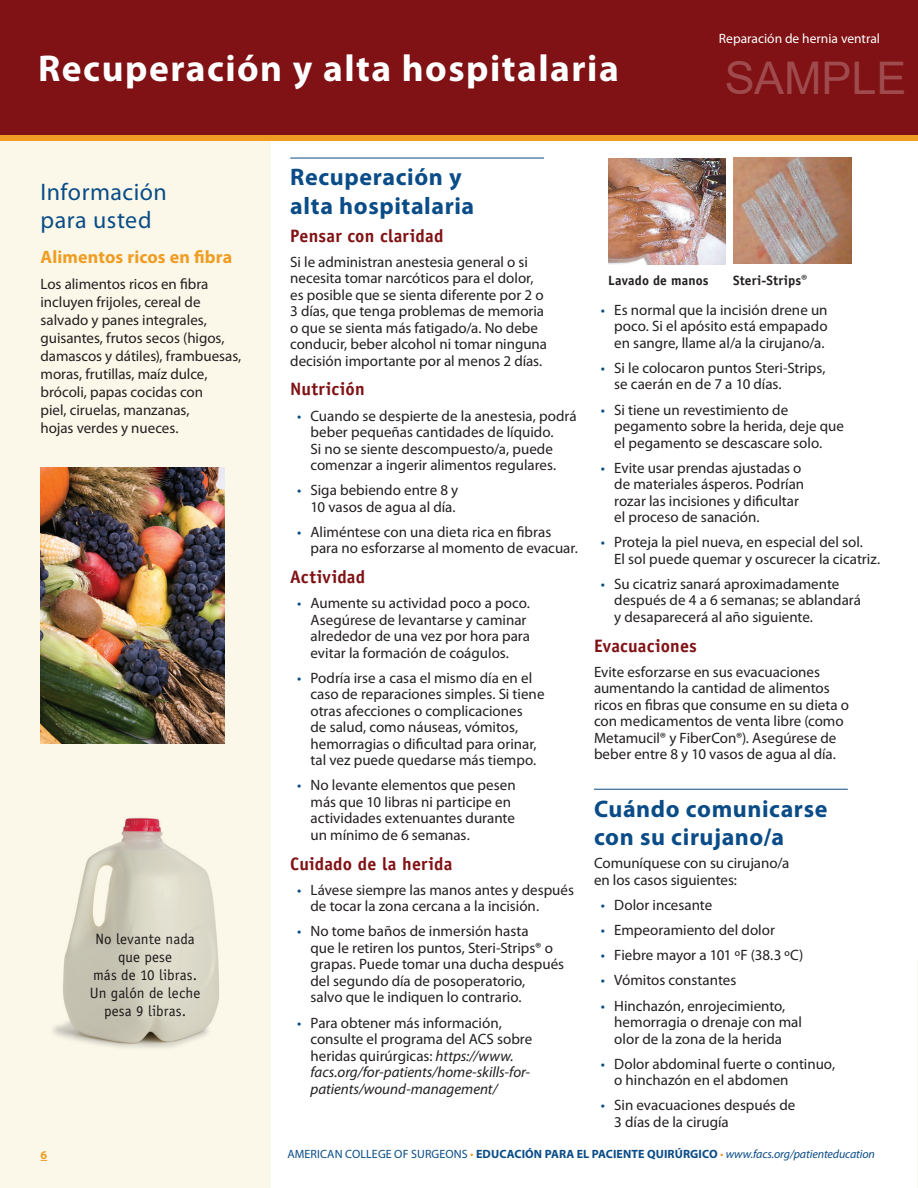
<style>
.page{position:relative;width:918px;height:1188px;background:#fff}
.page>*{position:absolute;margin:0;border:0;box-sizing:border-box;transform-origin:0 0}
.t1{font:45px "Arial";color:rgb(255 255 255/.25)}
.t2{font:700 37.5px "Myriad Pro";letter-spacing:.04em;color:#fff}
.t3{font:700 24px/28.5px "Myriad Pro";letter-spacing:.025em;color:#0a4c87}
.t4{font:24px/28.5px "Myriad Pro";letter-spacing:.02em;color:#0a4c87}
.t5{font:700 18px "Officina Sans Std";letter-spacing:.01em;color:#801114}
.t6{font:700 18px "Myriad Pro";letter-spacing:.005em;color:#f09d24}
.t7{font:15px/16.5px "Myriad Pro";color:#231f20}
.t8{font:italic 15px/16.5px "Myriad Pro";color:#231f20}
.t9{font:15px/18px "Officina Sans Std";letter-spacing:.005em;color:#231f20;text-align:center}
.t10{font:700 13.5px "Officina Sans Std";letter-spacing:.01em;color:#231f20}
.t11{font:13.5px "Myriad Pro";color:#fff}
.t12{font:700 12px "Myriad Pro";letter-spacing:.01em;color:#0a4c87}
.t13{font:700 12px "Myriad Pro";color:#f09d24}
.s1{color:#0a4c87}
.s2{font-style:normal;color:#0a4c87}
.s3{font-style:normal}
.s4{font-family:"Myriad Pro";font-weight:400;font-size:15px}
.s5{font-weight:400}
.s6{font-weight:400;color:#f09d24}
.s7{font-weight:400;font-style:italic}
</style>
<div class="page">
<div style="left:0;top:141px;width:270px;height:1047px;background:#fbf8e9"></div>
<hr style="left:290px;top:158px;width:254px;height:1px;background:#0a4c87">
<img style="left:40px;top:468px;width:185px;height:275px">
<img style="left:53px;top:817px;width:166px;height:231px">
<div style="left:0;top:0;width:918px;height:135px;background:#801114"></div>
<div style="left:0;top:135px;width:918px;height:6px;background:#f09d24"></div>
<img style="left:608px;top:158px;width:118px;height:107px">
<img style="left:733px;top:158px;width:118px;height:106px">
<hr style="left:594px;top:789px;width:254px;height:1px;background:#0a4c87">
<hr style="left:917px;top:960px;width:1px;height:228px;background:#fbf8e9">
<h2 class="t2" style="left:38px;top:44px;width:582px">Recuperación y alta hospitalaria</h2>
<p class="t11" style="left:719px;top:30px;width:163px">Reparación de hernia ventral</p>
<h1 class="t1" style="left:724px;top:47px;width:184px">SAMPLE</h1>
<h3 class="t4" style="left:40px;top:177px;width:128px">Información para usted</h3>
<p class="t6" style="left:40px;top:245px;width:193px">Alimentos ricos en fibra</p>
<p class="t7" style="left:40px;top:275px;width:202px;line-height:18px">Los alimentos ricos en fibra incluyen frijoles, cereal de salvado y panes integrales, guisantes, frutos secos (higos, damascos y dátiles), frambuesas, moras, frutillas, maíz dulce, brócoli, papas cocidas con<br>piel, ciruelas, manzanas,<br>hojas verdes y nueces.</p>
<p class="t9" style="left:90px;top:930px;width:112px">No levante nada que pese<br>más de 10 libras.<br>Un galón de leche pesa 9 libras.</p>
<h3 class="t3" style="left:290px;top:162px;width:185px">Recuperación y alta hospitalaria</h3>
<p class="t5" style="left:290px;top:224px;width:155px">Pensar con claridad</p>
<p class="t7" style="left:290px;top:253px;width:258px">Si le administran anestesia general o si necesita tomar narcóticos para el dolor, es posible que se sienta diferente por 2 o 3 días, que tenga problemas de memoria o que se sienta más fatigado/a. No debe conducir, beber alcohol ni tomar ninguna decisión importante por al menos 2 días.</p>
<p class="t5" style="left:290px;top:378px;width:76px">Nutrición</p>
<p class="t7" style="left:310px;top:407px;width:268px;text-indent:-14px"><span class="s1">•</span> Cuando se despierte de la anestesia, podrá beber pequeñas cantidades de líquido.<br>Si no se siente descompuesto/a, puede comenzar a ingerir alimentos regulares.</p>
<p class="t7" style="left:297px;top:482px;width:163px;text-align:right"><span class="s1">•</span> Siga bebiendo entre 8 y<br>10 vasos de agua al día.</p>
<p class="t7" style="left:310px;top:523px;width:269px;text-indent:-14px"><span class="s1">•</span> Aliméntese con una dieta rica en fibras para no esforzarse al momento de evacuar.</p>
<p class="t5" style="left:290px;top:566px;width:76px">Actividad</p>
<p class="t7" style="left:310px;top:595px;width:221px;text-indent:-14px"><span class="s1">•</span> Aumente su actividad poco a poco.<br>Asegúrese de levantarse y caminar alrededor de una vez por hora para evitar la formación de coágulos.</p>
<p class="t7" style="left:310px;top:669px;width:236px;text-indent:-14px"><span class="s1">•</span> Podría irse a casa el mismo día en el caso de reparaciones simples. Si tiene otras afecciones o complicaciones<br>de salud, como náuseas, vómitos, hemorragias o dificultad para orinar, tal vez puede quedarse más tiempo.</p>
<p class="t7" style="left:310px;top:777px;width:207px;text-indent:-14px"><span class="s1">•</span> No levante elementos que pesen más que 10 libras ni participe en actividades extenuantes durante un mínimo de 6 semanas.</p>
<p class="t5" style="left:290px;top:852px;width:164px">Cuidado de la herida</p>
<p class="t7" style="left:310px;top:881px;width:265px;text-indent:-14px"><span class="s1">•</span> Lávese siempre las manos antes y después de tocar la zona cercana a la incisión.</p>
<p class="t7" style="left:310px;top:923px;width:255px;text-indent:-14px"><span class="s1">•</span> No tome baños de inmersión hasta<br>que le retiren los puntos, Steri-Strips® o grapas. Puede tomar una ducha después del segundo día de posoperatorio,<br>salvo que le indiquen lo contrario.</p>
<p class="t8" style="left:310px;top:1014px;width:223px;text-indent:-14px"><span class="s2">•</span> <span class="s3">Para obtener más información, consulte el programa del ACS sobre heridas quirúrgicas:</span> https://www. facs.org/for-patients/home-skills-for&shy;patients/wound-management/</p>
<p class="t10" style="left:608px;top:272px;width:102px">Lavado de manos</p>
<p class="t10" style="left:733px;top:272px;width:76px">Steri-Strips<span class="s4">®</span></p>
<p class="t7" style="left:614px;top:301px;width:215px;text-align:justify;text-indent:-14px"><span class="s1">•</span> Es normal que la incisión drene un poco. Si el apósito está empapado en sangre, llame al/a la cirujano/a.</p>
<p class="t7" style="left:614px;top:359px;width:213px;text-indent:-14px"><span class="s1">•</span> Si le colocaron puntos Steri-Strips, se caerán en de 7 a 10 días.</p>
<p class="t7" style="left:614px;top:401px;width:231px;text-indent:-14px"><span class="s1">•</span> Si tiene un revestimiento de pegamento sobre la herida, deje que el pegamento se descascare solo.</p>
<p class="t7" style="left:614px;top:459px;width:191px;text-indent:-14px"><span class="s1">•</span> Evite usar prendas ajustadas o de materiales ásperos. Podrían rozar las incisiones y dificultar el proceso de sanación.</p>
<p class="t7" style="left:614px;top:534px;width:267px;text-indent:-14px"><span class="s1">•</span> Proteja la piel nueva, en especial del sol.<br>El sol puede quemar y oscurecer la cicatriz.</p>
<p class="t7" style="left:614px;top:575px;width:248px;text-indent:-14px"><span class="s1">•</span> Su cicatriz sanará aproximadamente después de 4 a 6 semanas; se ablandará y desaparecerá al año siguiente.</p>
<p class="t5" style="left:594px;top:634px;width:104px">Evacuaciones</p>
<p class="t7" style="left:594px;top:663px;width:257px">Evite esforzarse en sus evacuaciones aumentando la cantidad de alimentos ricos en fibras que consume en su dieta o con medicamentos de venta libre (como Metamucil® y FiberCon®). Asegúrese de beber entre 8 y 10 vasos de agua al día.</p>
<h3 class="t3" style="left:594px;top:793px;width:235px">Cuándo comunicarse con su cirujano/a</h3>
<p class="t7" style="left:594px;top:855px;width:197px">Comuníquese con su cirujano/a en los casos siguientes:</p>
<p class="t7" style="left:601px;top:896px;width:113px"><span class="s1">•</span> Dolor incesante</p>
<p class="t7" style="left:601px;top:922px;width:176px"><span class="s1">•</span> Empeoramiento del dolor</p>
<p class="t7" style="left:601px;top:947px;width:204px"><span class="s1">•</span> Fiebre mayor a 101 ºF (38.3 ºC)</p>
<p class="t7" style="left:601px;top:972px;width:137px"><span class="s1">•</span> Vómitos constantes</p>
<p class="t7" style="left:614px;top:997px;width:189px;text-indent:-14px"><span class="s1">•</span> Hinchazón, enrojecimiento, hemorragia o drenaje con mal olor de la zona de la herida</p>
<p class="t7" style="left:614px;top:1055px;width:222px;text-indent:-14px"><span class="s1">•</span> Dolor abdominal fuerte o continuo, o hinchazón en el abdomen</p>
<p class="t7" style="left:614px;top:1097px;width:183px;text-indent:-14px"><span class="s1">•</span> Sin evacuaciones después de<br>3 días de la cirugía</p>
<p class="t13" style="left:40px;top:1147px;width:8px">6</p>
<p class="t12" style="left:287px;top:1146px;width:589px"><span class="s5">AMERICAN COLLEGE OF SURGEONS</span> <span class="s6">•</span> EDUCACIÓN PARA EL PACIENTE QUIRÚRGICO <span class="s6">•</span> <span class="s7">www.facs.org/patienteducation</span></p>
</div>
